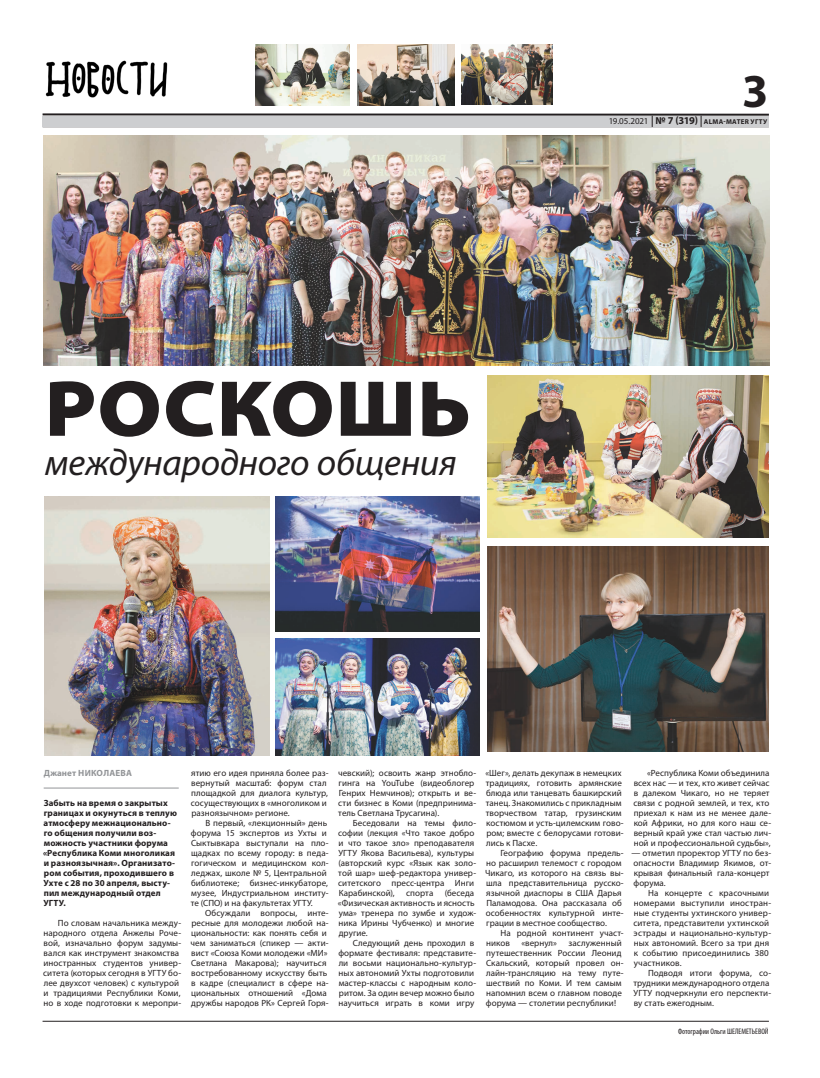
<style>
.page{position:relative;width:820px;height:1078px;background:#fff}
.page>*{position:absolute;margin:0;border:0;box-sizing:border-box;transform-origin:0 0}
.t1{font:900 semi-expanded 80px "Myriad Pro";letter-spacing:.01em;color:#231f20}
.t2{font:700 47.4px "Myriad Pro";color:#231f20}
.t3{font:italic 37px "Myriad Pro";letter-spacing:-.01em;color:#231f20}
.t4{font:9px/10px "Myriad Pro";letter-spacing:.005em;color:#231f20}
.t5{font:700 9px/10px "Myriad Pro";letter-spacing:.01em;color:#231f20}
.t6{font:700 9px "Myriad Pro";letter-spacing:.02em;color:#939598}
.t7{font:condensed 8px "Myriad Pro";color:#231f20}
.t8{font:700 7px "Myriad Pro";letter-spacing:.04em;color:#231f20}
.s1{font-weight:400;font-size:9px}
.s2{font-size:10.5px}
</style>
<div class="page">
<hr style="left:43px;top:113px;width:725px;height:3px;background:#231f20">
<div style="left:43px;top:116px;width:725px;height:11px;background:#cdced0"></div>
<hr style="left:43px;top:1020px;width:725px;height:1px;background:#231f20">
<img style="left:45px;top:60px;width:123px;height:38px">
<img style="left:461px;top:45px;width:91px;height:60px">
<img style="left:256px;top:45px;width:93px;height:60px">
<img style="left:357px;top:45px;width:97px;height:60px">
<img style="left:487px;top:375px;width:281px;height:162px">
<img style="left:487px;top:546px;width:281px;height:205px">
<img style="left:45px;top:496px;width:224px;height:258px">
<img style="left:275px;top:496px;width:204px;height:135px">
<img style="left:275px;top:638px;width:204px;height:116px">
<img style="left:44px;top:135px;width:725px;height:230px">
<hr style="left:44px;top:787px;width:135px;height:1px;background:#939598">
<h1 class="t1" style="left:45px;top:363px;width:427px">РОСКОШЬ</h1>
<h3 class="t3" style="left:44px;top:439px;width:413px">международного общения</h3>
<h2 class="t2" style="left:741px;top:60px;width:28px">3</h2>
<p class="t8" style="left:608px;top:117px;width:160px"><span class="s1">19.05.2021</span> <span class="s2">№ 7 (319)</span> ALMA-MATER УГТУ</p>
<p class="t6" style="left:44px;top:767px;width:90px">Джанет НИКОЛАЕВА</p>
<p class="t5" style="left:43px;top:797px;width:135px">Забыть на время о закрытых границах и окунуться в теплую атмосферу межнационально&shy;го общения получили воз&shy;можность участники форума «Республика Коми многоликая и разноязычная». Организато&shy;ром события, проходившего в<br>Ухте с 28 по 30 апреля, высту&shy;пил международный отдел<br>УГТУ.</p>
<p class="t4" style="left:43px;top:917px;width:139px;text-indent:15px">По словам начальника между&shy;народного отдела Анжелы Роче&shy;вой, изначально форум задумы&shy;вался как инструмент знакомства иностранных студентов универ&shy;ситета (которых сегодня в УГТУ бо&shy;лее двухсот человек) с культурой и традициями Республики Коми, но в ходе подготовки к меропри-</p>
<p class="t4" style="left:191px;top:767px;width:139px">ятию его идея приняла более раз&shy;вернутый масштаб: форум стал площадкой для диалога культур, сосуществующих в «многоликом и разноязычном» регионе.</p>
<p class="t4" style="left:191px;top:817px;width:139px;text-indent:15px">В первый, «лекционный» день форума 15 экспертов из Ухты и<br>Сыктывкара выступали на пло&shy;щадках по всему городу: в педа&shy;гогическом и медицинском кол&shy;леджах, школе № 5, Центральной библиотеке; бизнес-инкубаторе, музее, Индустриальном институ&shy;те (СПО) и на факультетах УГТУ.</p>
<p class="t4" style="left:190px;top:907px;width:139px;text-indent:15px">Обсуждали вопросы, инте&shy;ресные для молодежи любой на&shy;циональности: как понять себя и чем заниматься (спикер — акти&shy;вист «Союза Коми молодежи «МИ»<br>Светлана Макарова); научиться востребованному искусству быть в кадре (специалист в сфере на&shy;циональных отношений «Дома дружбы народов РК» Сергей Горя-</p>
<p class="t4" style="left:338px;top:767px;width:139px">чевский); освоить жанр этнобло&shy;гинга на YouTube (видеоблогер<br>Генрих Немчинов); открыть и ве&shy;сти бизнес в Коми (предпринима&shy;тель Светлана Трусагина).</p>
<p class="t4" style="left:338px;top:817px;width:139px;text-indent:15px">Беседовали на темы фило&shy;софии (лекция «Что такое добро и что такое зло» преподавателя<br>УГТУ Якова Васильева), культуры (авторский курс «Язык как золо&shy;той шар» шеф-редактора универ&shy;ситетского пресс-центра Инги<br>Карабинской),</p>
<p class="t4" style="left:338px;top:887px;width:140px;text-indent:107px">(беседа «Физическая активность и ясность ума» тренера по зумбе и худож&shy;ника Ирины Чубченко) и многие другие.</p>
<p class="t4" style="left:338px;top:937px;width:139px;text-indent:14px">Следующий день проходил в формате фестиваля: представите&shy;ли восьми национально-культур&shy;ных автономий Ухты подготовили мастер-классы с народным коло&shy;ритом. За один вечер можно было научиться играть в коми игру</p>
<p class="t4" style="left:406px;top:887px;width:29px">спорта</p>
<p class="t4" style="left:485px;top:767px;width:140px">«Шег», делать декупаж в немецких традициях, готовить армянские блюда или танцевать башкирский танец. Знакомились с прикладным творчеством татар, грузинским костюмом и усть-цилемским гово&shy;ром; вместе с белорусами готови&shy;лись к Пасхе.</p>
<p class="t4" style="left:485px;top:847px;width:140px;text-indent:15px">Географию форума предель&shy;но расширил телемост с городом<br>Чикаго, из которого на связь вы&shy;шла представительница русско&shy;язычной диаспоры в США Дарья<br>Паламодова. Она рассказала об особенностях культурной инте&shy;грации в местное сообщество.</p>
<p class="t4" style="left:486px;top:927px;width:139px;text-indent:14px">На родной континент участ&shy;ников</p>
<p class="t4" style="left:485px;top:937px;width:139px;text-indent:82px">заслуженный путешественник России Леонид<br>Скальский, который провел он&shy;лайн-трансляцию на тему путе&shy;шествий по Коми. И тем самым напомнил всем о главном поводе форума — столетии республики!</p>
<p class="t4" style="left:521px;top:937px;width:37px">«вернул»</p>
<p class="t4" style="left:633px;top:767px;width:139px;text-indent:14px">«Республика Коми объединила всех нас — и тех, кто живет сейчас в далеком Чикаго, но не теряет связи с родной землей, и тех, кто приехал к нам из не менее дале&shy;кой Африки, но для кого наш се&shy;верный край уже стал частью лич&shy;ной и профессиональной судьбы»,</p>
<p class="t4" style="left:631px;top:847px;width:141px">— отметил проректор УГТУ по без&shy;опасности Владимир Якимов, от&shy;крывая финальный гала-концерт форума.</p>
<p class="t4" style="left:633px;top:887px;width:139px;text-indent:15px">На концерте с красочными номерами выступили иностран&shy;ные студенты ухтинского универ&shy;ситета, представители ухтинской эстрады и национально-культур&shy;ных автономий. Всего за три дня к событию присоединились 380 участников.</p>
<p class="t4" style="left:633px;top:967px;width:139px;text-indent:15px">Подводя итоги форума, со&shy;трудники международного отдела<br>УГТУ подчеркнули его перспекти&shy;ву стать ежегодным.</p>
<p class="t7" style="left:677px;top:1026px;width:92px">Фотографии Ольги ШЕЛЕМЕТЬЕВОЙ</p>
</div>
